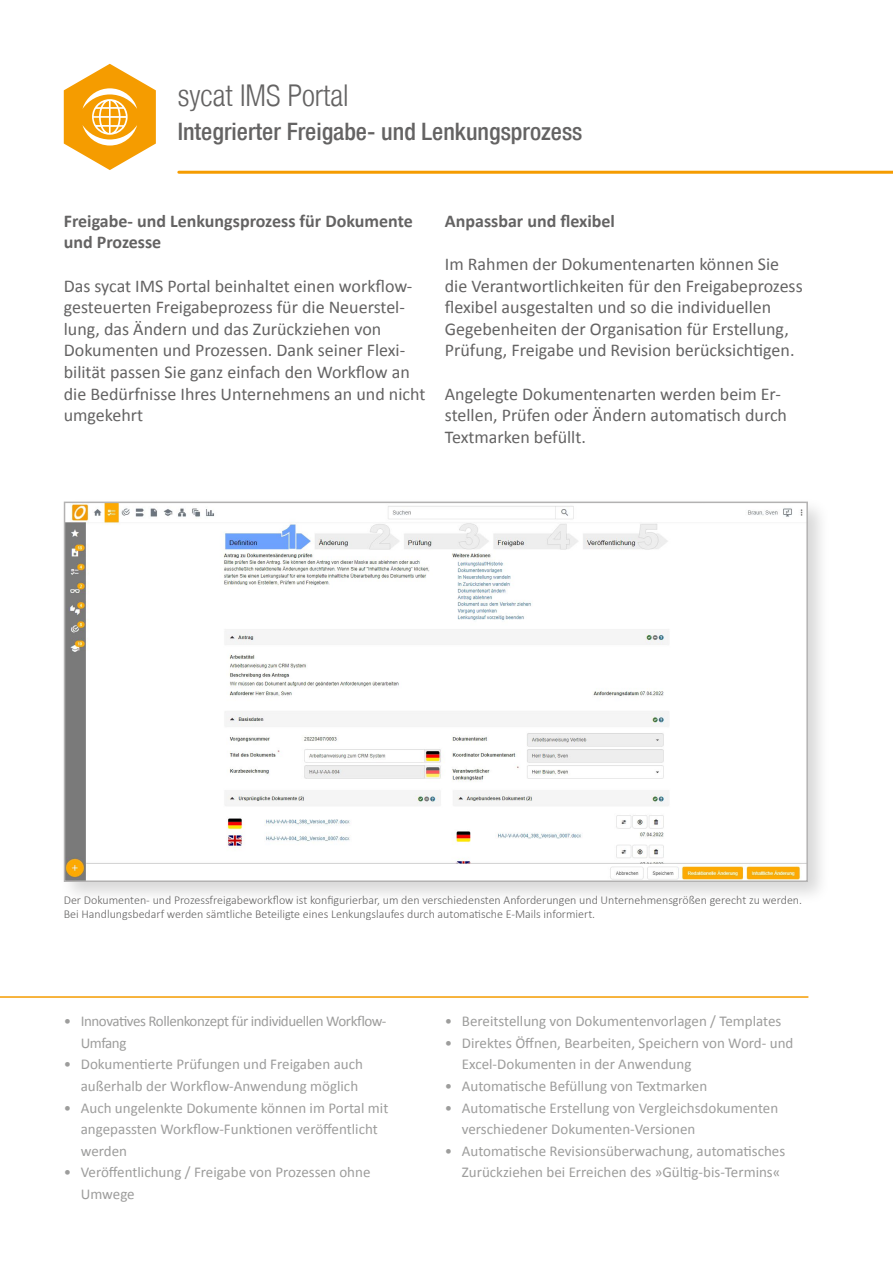
<style>
.page{position:relative;width:893px;height:1263px;background:#fff}
.page>*{position:absolute;margin:0;border:0;box-sizing:border-box;transform-origin:0 0}
.t1{font:300 condensed 30px "Helvetica Neue LT";color:#646363}
.t2{font:500 condensed 24px "Helvetica Neue LT";color:#646363}
.t3{font:18px/21.6px "Calibri";color:#646363}
.t4{font:700 18px/21.6px "Calibri";color:#646363}
.t5{font:15px/21.6px "Calibri";color:#9d9d9c}
.t6{font:15px/21.6px "Calibri";letter-spacing:-.03em;color:#9d9d9c}
.t7{font:300 12px/14.4px "Calibri";color:#646363}
</style>
<div class="page">
<div style="left:59px;top:496px;width:772px;height:409px;background:#000;opacity:.16"></div>
<img style="left:67px;top:505px;width:738px;height:374px">
<div style="left:64px;top:502px;width:744px;height:380px;border:2px solid #b3b2b2"></div>
<svg style="left:64px;top:64px;width:92px;height:106px"></svg>
<hr style="left:179px;top:171px;width:714px;height:3px;background:#f59c00">
<hr style="left:0;top:996px;width:808px;height:2px;background:#f59c00">
<h1 class="t1" style="left:178px;top:79px;width:173px">sycat IMS Portal</h1>
<h2 class="t2" style="left:178px;top:118px;width:406px">Integrierter Freigabe- und Lenkungsprozess</h2>
<p class="t4" style="left:64px;top:209px;width:351px">Freigabe- und Lenkungsprozess für Dokumente und Prozesse</p>
<p class="t3" style="left:64px;top:274px;width:363px">Das sycat IMS Portal beinhaltet einen workflow&shy;gesteuerten Freigabeprozess für die Neuerstel&shy;lung, das Ändern und das Zurückziehen von Dokumenten und Prozessen. Dank seiner Flexi&shy;bilität passen Sie ganz einfach den Workflow an die Bedürfnisse Ihres Unternehmens an und nicht umgekehrt</p>
<p class="t4" style="left:445px;top:209px;width:172px">Anpassbar und flexibel</p>
<p class="t3" style="left:445px;top:253px;width:359px">Im Rahmen der Dokumentenarten können Sie die Verantwortlichkeiten für den Freigabeprozess flexibel ausgestalten und so die individuellen Gegebenheiten der Organisation für Erstellung, Prüfung, Freigabe und Revision berücksichtigen.</p>
<p class="t3" style="left:445px;top:382px;width:344px">Angelegte Dokumentenarten werden beim Er&shy;stellen, Prüfen oder Ändern automatisch durch<br>Textmarken befüllt.</p>
<p class="t7" style="left:64px;top:892px;width:740px">Der Dokumenten- und Prozessfreigabeworkflow ist konfigurierbar, um den verschiedensten Anforderungen und Unternehmensgrößen gerecht zu werden.<br>Bei Handlungsbedarf werden sämtliche Beteiligte eines Lenkungslaufes durch automatische E-Mails informiert.</p>
<p class="t6" style="left:81px;top:1010px;width:307px;text-indent:-17px">• Innovatives Rollenkonzept für individuellen Workflow-<br>Umfang</p>
<p class="t5" style="left:81px;top:1053px;width:284px;text-indent:-17px">• Dokumentierte Prüfungen und Freigaben auch außerhalb der Workflow-Anwendung möglich</p>
<p class="t5" style="left:81px;top:1096px;width:309px;text-indent:-17px">• Auch ungelenkte Dokumente können im Portal mit angepassten Workflow-Funktionen veröffentlicht werden</p>
<p class="t5" style="left:81px;top:1161px;width:291px;text-indent:-17px">• Veröffentlichung / Freigabe von Prozessen ohne<br>Umwege</p>
<p class="t5" style="left:445px;top:1010px;width:338px">• Bereitstellung von Dokumentenvorlagen / Templates</p>
<p class="t5" style="left:462px;top:1031px;width:333px;text-indent:-17px">• Direktes Öffnen, Bearbeiten, Speichern von Word- und<br>Excel-Dokumenten in der Anwendung</p>
<p class="t5" style="left:445px;top:1075px;width:264px">• Automatische Befüllung von Textmarken</p>
<p class="t5" style="left:462px;top:1096px;width:318px;text-indent:-17px">• Automatische Erstellung von Vergleichsdokumenten verschiedener Dokumenten-Versionen</p>
<p class="t5" style="left:462px;top:1139px;width:325px;text-indent:-17px">• Automatische Revisionsüberwachung, automatisches<br>Zurückziehen bei Erreichen des »Gültig-bis-Termins«</p>
</div>
